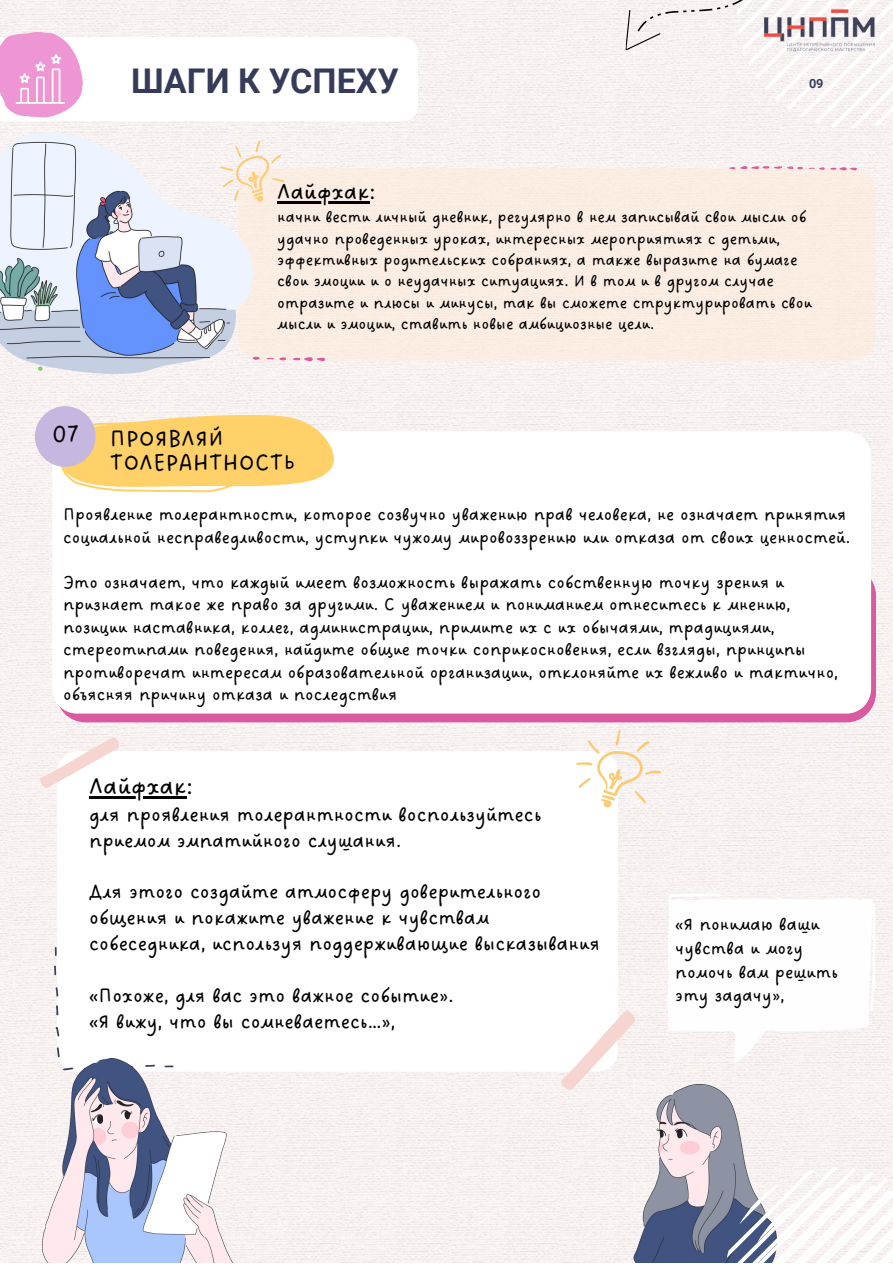
<style>
.page{position:relative;width:893px;height:1264px;background:#fff}
.page>*{position:absolute;margin:0;border:0;box-sizing:border-box;transform-origin:0 0}
.t1{font:700 34.05px "Roboto";color:#363b59}
.t2{font:26.85px "DO Sans Regular";color:#000}
.t3{font:25.65px/23.5px "DO Sans Regular";color:#000}
.t4{font:25.5px "DO Sans Regular";color:#000}
.t5{font:22.35px/25.8px "DO Sans Regular";color:#000}
.t6{font:19.95px/23.5px "DO Sans Regular";color:#000}
.t7{font:19.5px/22.5px "DO Sans Regular";color:#000}
.t8{font:18px/21.3px "DO Sans Regular";color:#000}
.t9{font:700 12.75px "Roboto";color:#363b59}
</style>
<div class="page">
<img style="left:0;top:0;width:892px;height:1262px">
<svg style="left:0;top:29px;width:418px;height:92px"></svg>
<div style="left:238px;top:168px;width:637px;height:192px;background:#fbede3;border-radius:24px"></div>
<div style="left:56px;top:566px;width:819px;height:156px;background:#da5a9f;border-radius:29px"></div>
<div style="left:52px;top:431px;width:819px;height:282px;background:#fff;border-radius:25px"></div>
<svg style="left:59px;top:415px;width:275px;height:77px;background:#fed77f"></svg>
<div style="left:57px;top:751px;width:561px;height:320px;background:#fff;border-radius:21px"></div>
<svg style="left:575px;top:729px;width:86px;height:80px"></svg>
<div style="left:35px;top:406px;width:61px;height:61px;background:#c6b7e0;border-radius:50%"></div>
<img style="left:0;top:132px;width:253px;height:242px">
<svg style="left:252px;top:357px;width:8px;height:3px"></svg>
<svg style="left:293px;top:357px;width:32px;height:4px"></svg>
<svg style="left:266px;top:357px;width:20px;height:3px"></svg>
<svg style="left:830px;top:167px;width:27px;height:3px"></svg>
<svg style="left:729px;top:166px;width:95px;height:4px"></svg>
<svg style="left:558px;top:1008px;width:80px;height:84px"></svg>
<svg style="left:38px;top:735px;width:83px;height:54px"></svg>
<hr style="left:277px;top:201px;width:92px;height:2px;background:#000">
<svg style="left:625px;top:0;width:267px;height:128px"></svg>
<svg style="left:219px;top:140px;width:66px;height:64px"></svg>
<img style="left:633px;top:1083px;width:143px;height:179px">
<svg style="left:667px;top:893px;width:208px;height:170px"></svg>
<hr style="left:89px;top:796px;width:98px;height:2px;background:#000">
<svg style="left:53px;top:944px;width:7px;height:113px"></svg>
<img style="left:42px;top:1058px;width:190px;height:204px">
<svg style="left:724px;top:1167px;width:168px;height:95px"></svg>
<h1 class="t1" style="left:131px;top:61px;width:269px">ШАГИ К УСПЕХУ</h1>
<p class="t9" style="left:808px;top:76px;width:16px">09</p>
<h3 class="t4" style="left:277px;top:176px;width:100px">Лайфхак:</h3>
<p class="t8" style="left:277px;top:207px;width:536px">начни вести личный дневник, регулярно в нем записывай свои мысли об удачно проведенных уроках, интересных мероприятиях с детьми, эффективных родительских собраниях, а также выразите на бумаге свои эмоции и о неудачных ситуациях. И в том и в другом случае отразите и плюсы и минусы, так вы сможете структурировать свои мысли и эмоции, ставить новые амбициозные цели.</p>
<h2 class="t2" style="left:52px;top:418px;width:28px">07</h2>
<h3 class="t3" style="left:110px;top:428px;width:187px">ПРОЯВЛЯЙ<br>ТОЛЕРАНТНОСТЬ</h3>
<p class="t7" style="left:63px;top:504px;width:788px">Проявление толерантности, которое созвучно уважению прав человека, не означает принятия социальной несправедливости, уступки чужому мировоззрению или отказа от своих ценностей.</p>
<p class="t7" style="left:63px;top:571px;width:776px">Это означает, что каждый имеет возможность выражать собственную точку зрения и признает такое же право за другими. С уважением и пониманием отнеситесь к мнению, позиции наставника, коллег, администрации, примите их с их обычаями, традициями, стереотипами поведения, найдите общие точки соприкосновения, если взгляды, принципы противоречат интересам образовательной организации, отклоняйте их вежливо и тактично, объясняя причину отказа и последствия</p>
<h2 class="t2" style="left:89px;top:770px;width:106px">Лайфхак:</h2>
<p class="t5" style="left:89px;top:802px;width:453px">для проявления толерантности воспользуйтесь приемом эмпатийного слушания.</p>
<p class="t5" style="left:89px;top:879px;width:512px">Для этого создайте атмосферу доверительного общения и покажите уважение к чувствам собеседника, используя поддерживающие высказывания</p>
<p class="t5" style="left:89px;top:983px;width:366px">«Похоже, для вас это важное событие». «Я вижу, что вы сомневаетесь…»,</p>
<p class="t6" style="left:675px;top:913px;width:164px">«Я понимаю ваши чувства и могу помочь вам решить эту задачу»,</p>
</div>
